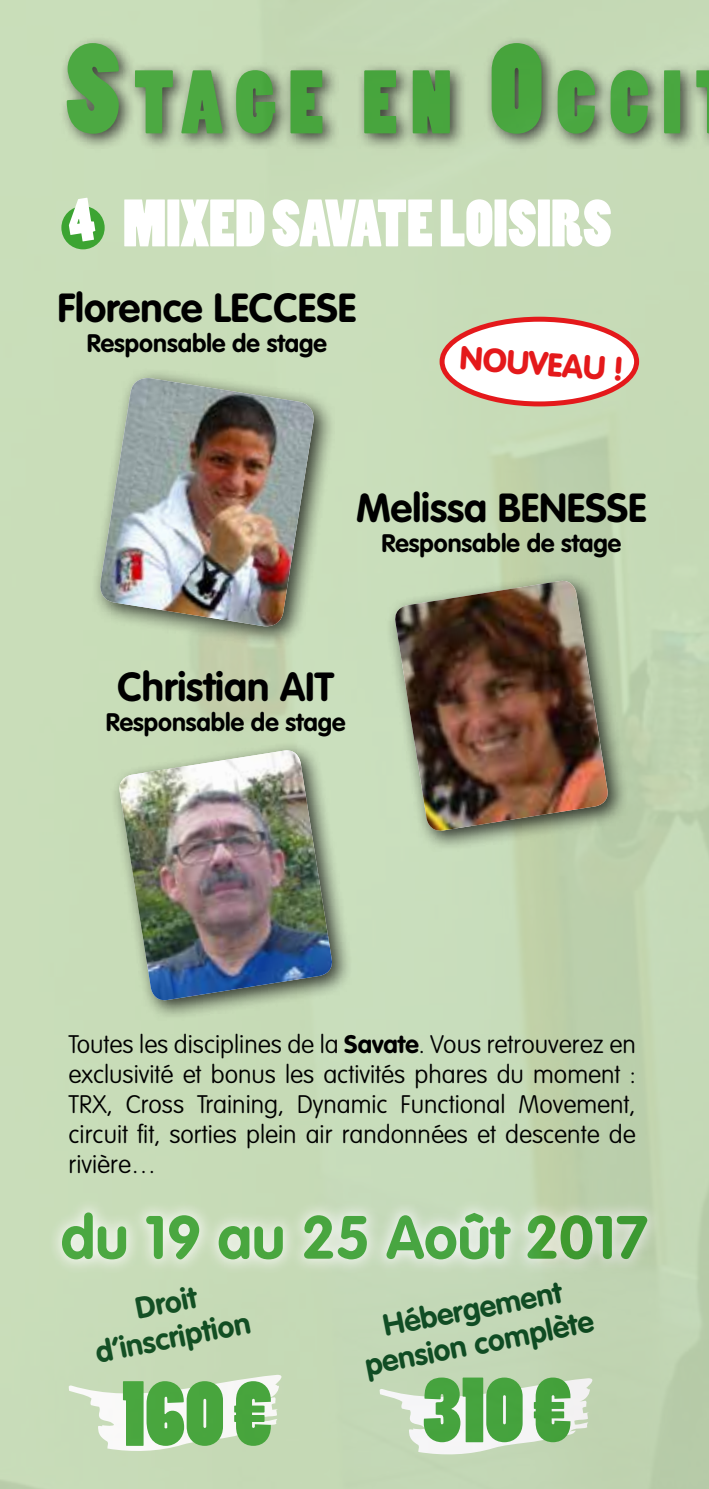
<style>
.page{position:relative;width:709px;height:1489px;background:#fff}
.page>*{position:absolute;margin:0;border:0;box-sizing:border-box;transform-origin:0 0}
.t1{font:87.25px "Poplar Std";color:#3ca432}
.t2{font:84px "Poplar Std";letter-spacing:.155em;color:#3ca432}
.t3{font:62.5px "Poplar Std";color:#fff}
.t4{font:700 60px "VAG Rounded Std";color:#3ca432}
.t5{font:700 40px "VAG Rounded Std";color:#000}
.t6{font:900 32.5px "VAG Rounded Std";color:#e4191b}
.t7{font:700 30px/35px "VAG Rounded Std";color:#004314;text-align:center}
.t8{font:100 25px/30px "VAG Rounded Std";color:#000;text-align:justify}
.t9{font:700 25px "VAG Rounded Std";color:#000}
.s1{font-size:120px}
.s2{font-weight:700}
</style>
<div class="page">
<img style="left:0;top:0;width:709px;height:1488px">
<div style="left:61px;top:206px;width:44px;height:43px;background:#3ca432;border-radius:50%"></div>
<div style="left:90px;top:368px;width:246px;height:281px;background:#000;opacity:.75"></div>
<img style="left:98px;top:378px;width:218px;height:251px">
<div style="left:442px;top:319px;width:194px;height:85px;background:#fff;border-radius:50%"></div>
<div style="left:439px;top:317px;width:200px;height:89px;border:5px solid #e4191b;border-radius:50%"></div>
<div style="left:386px;top:571px;width:243px;height:281px;background:#000;opacity:.75"></div>
<img style="left:393px;top:581px;width:216px;height:251px">
<div style="left:110px;top:741px;width:243px;height:281px;background:#000;opacity:.75"></div>
<img style="left:117px;top:750px;width:217px;height:252px">
<svg style="left:65px;top:197px;width:32px;height:46px"></svg>
<h2 class="t2" style="left:65px;top:56px;width:618px"><span class="s1">S</span>TAGE EN <span class="s1">O</span>CCI</h2>
<h3 class="t3" style="left:123px;top:189px;width:490px">MIXED SAVATE LOISIRS</h3>
<h3 class="t5" style="left:57px;top:284px;width:300px">Florence LECCESE</h3>
<p class="t9" style="left:87px;top:329px;width:241px">Responsable de stage</p>
<h3 class="t6" style="left:461px;top:338px;width:165px;rotate:4deg">NOUVEAU !</h3>
<h3 class="t5" style="left:356px;top:484px;width:292px">Melissa BENESSE</h3>
<p class="t9" style="left:381px;top:528px;width:241px">Responsable de stage</p>
<h3 class="t5" style="left:117px;top:663px;width:218px">Christian AIT</h3>
<p class="t9" style="left:106px;top:707px;width:241px">Responsable de stage</p>
<p class="t8" style="left:68px;top:1030px;width:569px">Toutes les disciplines de la <span class="s2">Savate</span>. Vous retrouverez en exclusivité et bonus les activités phares du moment :<br>TRX, Cross Training, Dynamic Functional Movement, circuit fit, sorties plein air randonnées et descente de rivière…</p>
<h3 class="t4" style="left:61px;top:1202px;width:589px">du 19 au 25 Août 2017</h3>
<p class="t7" style="left:86px;top:1301px;width:159px;rotate:-11deg">Droit d’inscription</p>
<h1 class="t1" style="left:122px;top:1365px;width:156px">160 €</h1>
<p class="t7" style="left:355px;top:1314px;width:233px;rotate:-11deg">Hébergement pension complète</p>
<h1 class="t1" style="left:422px;top:1361px;width:155px">310 €</h1>
</div>
